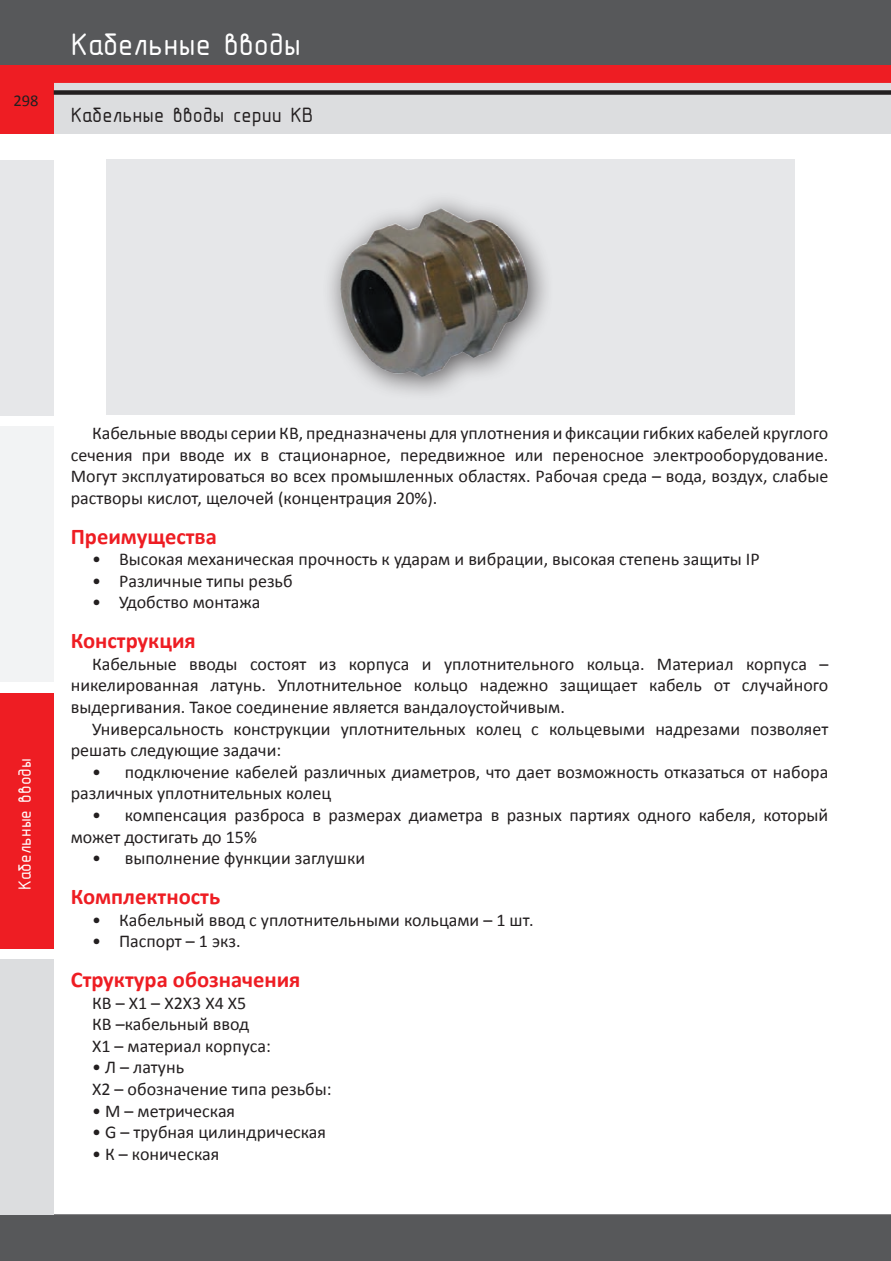
<style>
.page{position:relative;width:891px;height:1261px;background:#fff}
.page>*{position:absolute;margin:0;border:0;box-sizing:border-box;transform-origin:0 0}
.t1{font:31.5px "GOST 2.304 81 type B";color:#fff}
.Подзаголовок{font:700 22.5px "Calibri";color:#ee1d23}
.Общий_текст{font:700 22.5px "Calibri";color:#ee1d23}
.Заголовок{font:21px "GOST 2.304 81 type B";color:#231f20}
.Общий_текст-2{font:18px/21.6px "Calibri";color:#231f20}
.t2{font:18px "GOST 2.304 81 type B";color:#fff}
.t3{font:16.5px "Calibri";color:#231f20}
</style>
<div class="page">
<div style="left:0;top:0;width:890px;height:66px;background:#57585a"></div>
<div style="left:0;top:66px;width:890px;height:17px;background:#ee1d23"></div>
<div style="left:54px;top:83px;width:836px;height:51px;background:#dcdddf"></div>
<div style="left:0;top:66px;width:54px;height:68px;background:#ee1d23"></div>
<div style="left:54px;top:90px;width:836px;height:5px;background:#231f20"></div>
<div style="left:0;top:426px;width:54px;height:256px;background:#f2f3f4"></div>
<div style="left:0;top:960px;width:54px;height:255px;background:#dcdddf"></div>
<div style="left:0;top:160px;width:54px;height:255px;background:#e6e7e9"></div>
<div style="left:0;top:693px;width:54px;height:255px;background:#ee1d23"></div>
<div style="left:106px;top:159px;width:339px;height:255px;background:#e6e7e9"></div>
<div style="left:434px;top:159px;width:360px;height:255px;background:#e6e7e9"></div>
<div style="left:321px;top:190px;width:232px;height:212px;background:#231f20;opacity:.75"></div>
<img style="left:340px;top:208px;width:187px;height:168px">
<div style="left:0;top:1214px;width:891px;height:47px;background:#57585a"></div>
<p class="t3" style="left:14px;top:90px;width:27px">298</p>
<h1 class="t1" style="left:71px;top:27px;width:232px">Кабельные вводы</h1>
<p class="Заголовок" style="left:71px;top:103px;width:244px">Кабельные вводы серии КВ</p>
<p class="t2" style="left:15px;top:890px;width:133px;rotate:-90deg">Кабельные вводы</p>
<p class="Общий_текст-2" style="left:71px;top:422px;width:758px;text-align:justify;text-indent:21px">Кабельные вводы серии КВ, предназначены для уплотнения и фиксации гибких кабелей круглого сечения при вводе их в стационарное, передвижное или переносное электрооборудование.<br>Могут эксплуатироваться во всех промышленных областях. Рабочая среда – вода, воздух, слабые растворы кислот, щелочей (концентрация 20%).</p>
<p class="Подзаголовок" style="left:71px;top:522px;width:147px">Преимущества</p>
<p class="Общий_текст-2" style="left:92px;top:548px;width:668px">• Высокая механическая прочность к ударам и вибрации, высокая степень защиты IP</p>
<p class="Общий_текст-2" style="left:92px;top:570px;width:202px">• Различные типы резьб</p>
<p class="Общий_текст-2" style="left:92px;top:592px;width:170px">• Удобство монтажа</p>
<p class="Подзаголовок" style="left:71px;top:626px;width:126px">Конструкция</p>
<p class="Общий_текст-2" style="left:71px;top:653px;width:758px;text-align:justify;text-indent:21px">Кабельные вводы состоят из корпуса и уплотнительного кольца. Материал корпуса – никелированная латунь. Уплотнительное кольцо надежно защищает кабель от случайного выдергивания. Такое соединение является вандалоустойчивым.</p>
<p class="Общий_текст-2" style="left:71px;top:718px;width:758px;text-indent:21px">Универсальность конструкции уплотнительных колец с кольцевыми надрезами позволяет решать следующие задачи:</p>
<p class="Общий_текст-2" style="left:71px;top:761px;width:758px;text-indent:21px">• подключение кабелей различных диаметров, что дает возможность отказаться от набора различных уплотнительных колец</p>
<p class="Общий_текст-2" style="left:71px;top:804px;width:758px;text-indent:21px">• компенсация разброса в размерах диаметра в разных партиях одного кабеля, который может достигать до 15%</p>
<p class="Общий_текст-2" style="left:92px;top:847px;width:274px">• выполнение функции заглушки</p>
<p class="Общий_текст" style="left:71px;top:882px;width:151px">Комплектность</p>
<p class="Общий_текст-2" style="left:92px;top:909px;width:443px">• Кабельный ввод с уплотнительными кольцами – 1 шт.</p>
<p class="Общий_текст-2" style="left:92px;top:930px;width:150px">• Паспорт – 1 экз.</p>
<p class="Подзаголовок" style="left:71px;top:965px;width:231px">Структура обозначения</p>
<p class="Общий_текст-2" style="left:92px;top:992px;width:156px">КВ – Х1 – Х2Х3 Х4 Х5</p>
<p class="Общий_текст-2" style="left:92px;top:1013px;width:158px">КВ –кабельный ввод</p>
<p class="Общий_текст-2" style="left:92px;top:1035px;width:180px">Х1 – материал корпуса:</p>
<p class="Общий_текст-2" style="left:92px;top:1056px;width:94px">• Л – латунь</p>
<p class="Общий_текст-2" style="left:92px;top:1078px;width:241px">Х2 – обозначение типа резьбы:</p>
<p class="Общий_текст-2" style="left:92px;top:1100px;width:144px">• М – метрическая</p>
<p class="Общий_текст-2" style="left:92px;top:1121px;width:235px">• G – трубная цилиндрическая</p>
<p class="Общий_текст-2" style="left:92px;top:1143px;width:129px">• К – коническая</p>
</div>
